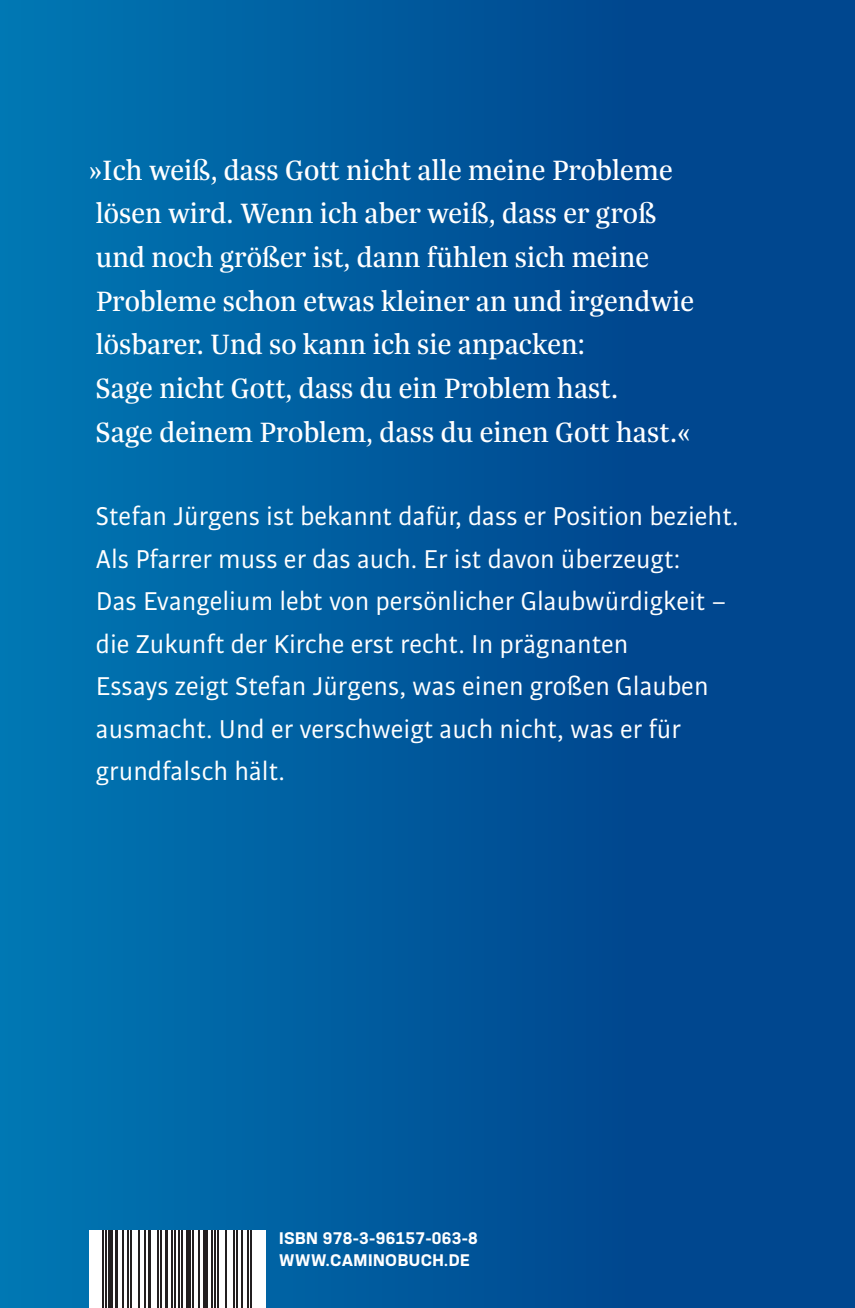
<style>
.page{position:relative;width:855px;height:1308px;background:#fff}
.page>*{position:absolute;margin:0;border:0;box-sizing:border-box;transform-origin:0 0}
.t1{font:29.93px/43.6px "Trola";color:#fff}
.t2{font:27.45px/42.5px "Bulo";color:#fff}
.Grundtext{font:700 15.75px "Konsens";letter-spacing:.02em;color:#fff}
</style>
<div class="page">
<div style="left:0;top:0;width:855px;height:1307px;background:linear-gradient(to right,#0075b1,#003e88)"></div>
<svg style="left:89px;top:1230px;width:176px;height:77px"></svg>
<hr style="left:102px;top:1230px;width:1px;height:77px;background:#231f20">
<hr style="left:105px;top:1230px;width:1px;height:77px;background:#231f20">
<div style="left:108px;top:1230px;width:5px;height:77px;background:#231f20"></div>
<hr style="left:115px;top:1230px;width:3px;height:77px;background:#231f20">
<hr style="left:123px;top:1230px;width:1px;height:77px;background:#231f20">
<hr style="left:127px;top:1230px;width:2px;height:77px;background:#231f20">
<hr style="left:131px;top:1230px;width:1px;height:77px;background:#231f20">
<hr style="left:138px;top:1230px;width:2px;height:77px;background:#231f20">
<hr style="left:145px;top:1230px;width:1px;height:77px;background:#231f20">
<hr style="left:148px;top:1230px;width:3px;height:77px;background:#231f20">
<hr style="left:157px;top:1230px;width:2px;height:77px;background:#231f20">
<hr style="left:161px;top:1230px;width:1px;height:77px;background:#231f20">
<hr style="left:165px;top:1230px;width:3px;height:77px;background:#231f20">
<hr style="left:172px;top:1230px;width:1px;height:77px;background:#231f20">
<hr style="left:175px;top:1230px;width:1px;height:77px;background:#231f20">
<hr style="left:178px;top:1230px;width:1px;height:77px;background:#231f20">
<hr style="left:181px;top:1230px;width:1px;height:77px;background:#231f20">
<hr style="left:186px;top:1230px;width:4px;height:77px;background:#231f20">
<hr style="left:192px;top:1230px;width:1px;height:77px;background:#231f20">
<hr style="left:199px;top:1230px;width:1px;height:77px;background:#231f20">
<div style="left:203px;top:1230px;width:5px;height:77px;background:#231f20"></div>
<hr style="left:211px;top:1230px;width:1px;height:77px;background:#231f20">
<hr style="left:214px;top:1230px;width:1px;height:77px;background:#231f20">
<hr style="left:217px;top:1230px;width:2px;height:77px;background:#231f20">
<hr style="left:225px;top:1230px;width:2px;height:77px;background:#231f20">
<hr style="left:233px;top:1230px;width:1px;height:77px;background:#231f20">
<hr style="left:236px;top:1230px;width:2px;height:77px;background:#231f20">
<hr style="left:241px;top:1230px;width:1px;height:77px;background:#231f20">
<hr style="left:247px;top:1230px;width:2px;height:77px;background:#231f20">
<hr style="left:251px;top:1230px;width:1px;height:77px;background:#231f20">
<p class="t1" style="left:89px;top:147px;width:606px">»Ich weiß, dass Gott nicht alle meine Probleme lösen wird. Wenn ich aber weiß, dass er groß und noch größer ist, dann fühlen sich meine Probleme schon etwas kleiner an und irgendwie lösbarer. Und so kann ich sie anpacken:<br>Sage nicht Gott, dass du ein Problem hast.<br>Sage deinem Problem, dass du einen Gott hast.«</p>
<p class="t2" style="left:96px;top:494px;width:644px">Stefan Jürgens ist bekannt dafür, dass er Position bezieht.<br>Als Pfarrer muss er das auch. Er ist davon überzeugt:<br>Das Evangelium lebt von persönlicher Glaubwürdigkeit – die Zukunft der Kirche erst recht. In prägnanten<br>Essays zeigt Stefan Jürgens, was einen großen Glauben ausmacht. Und er verschweigt auch nicht, was er für grundfalsch hält.</p>
<p class="Grundtext" style="left:279px;top:1227px;width:200px">ISBN 978-3-96157-063-8</p>
<p class="Grundtext" style="left:279px;top:1250px;width:192px">WWW.CAMINOBUCH.DE</p>
</div>
